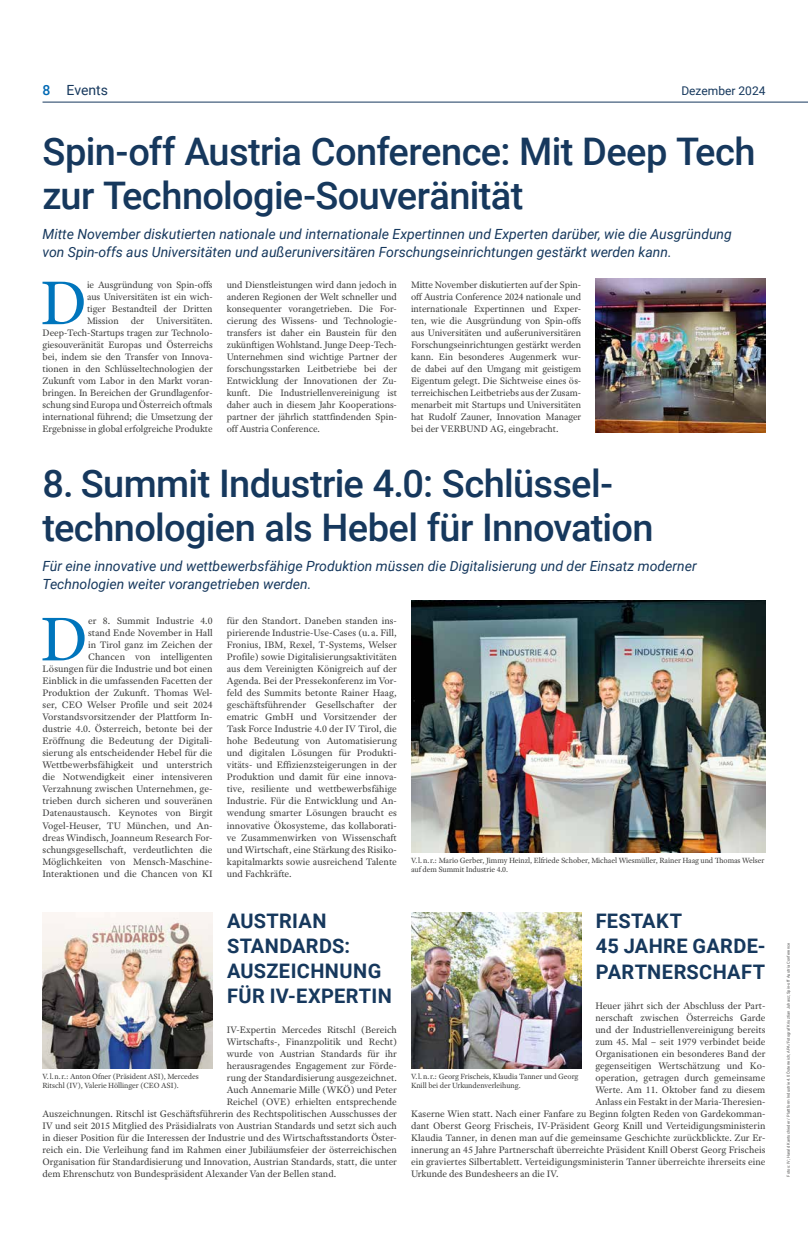
<style>
.page{position:relative;width:808px;height:1248px;background:#fff}
.page>*{position:absolute;margin:0;border:0;box-sizing:border-box;transform-origin:0 0}
.t1{font:65.8px "Adobe Text Pro";color:#0075bc}
.t2{font:500 38px/44px "Roboto";letter-spacing:-.015em;color:#16385d}
.t3{font:700 20px/25px "Roboto";letter-spacing:.02em;color:#16385d}
.t4{font:italic 14px/18px "Roboto";color:#16385d}
.t5{font:14px "Roboto";color:#16385d}
.t6{font:12px "Roboto";color:#16385d}
.t7{font:10px/12px "Adobe Text Pro";color:#3c3c3b;text-align:justify}
.t8{font:8px/9px "Adobe Text Pro";letter-spacing:-.01em;color:#3c3c3b}
.t9{font:4px "Roboto";letter-spacing:.02em;color:#575756}
.s1{font-weight:500;color:#0069b4}
</style>
<div class="page">
<img style="left:43px;top:912px;width:170px;height:156px">
<img style="left:411px;top:912px;width:170px;height:156px">
<img style="left:595px;top:279px;width:170px;height:153px">
<img style="left:411px;top:600px;width:354px;height:252px">
<hr style="left:43px;top:102px;width:765px;height:1px;background:#16385d">
<h3 class="t5" style="left:43px;top:81px;width:67px"><span class="s1">8</span> Events</h3>
<p class="t6" style="left:681px;top:83px;width:86px">Dezember 2024</p>
<h2 class="t2" style="left:43px;top:128px;width:715px">Spin-off Austria Conference: Mit Deep Tech zur Technologie-Souveränität</h2>
<h3 class="t4" style="left:43px;top:224px;width:691px">Mitte November diskutierten nationale und internationale Expertinnen und Experten darüber, wie die Ausgründung von Spin-offs aus Universitäten und außeruniversitären Forschungseinrichtungen gestärkt werden kann.</h3>
<p class="t7" style="left:43px;top:279px;width:172px;text-align:right">ie Ausgründung von Spin-offs<br>aus Universitäten ist ein wich-<br>tiger Bestandteil der Dritten<br>Mission der Universitäten.<br>Deep-Tech-Startups tragen zur Technolo&shy;giesouveränität Europas und Österreichs bei, indem sie den Transfer von Innova&shy;tionen in den Schlüsseltechnologien der Zukunft vom Labor in den Markt voran&shy;bringen. In Bereichen der Grundlagenfor&shy;schung sind Europa und Österreich oftmals international führend; die Umsetzung der Ergebnisse in global erfolgreiche Produkte</p>
<h1 class="t1" style="left:40px;top:261px;width:49px">D</h1>
<p class="t7" style="left:227px;top:279px;width:172px">und Dienstleistungen wird dann jedoch in anderen Regionen der Welt schneller und konsequenter vorangetrieben. Die For&shy;cierung des Wissens- und Technologie&shy;transfers ist daher ein Baustein für den zukünftigen Wohlstand. Junge Deep-Tech-Unternehmen sind wichtige Partner der forschungsstarken Leitbetriebe bei der Entwicklung der Innovationen der Zu&shy;kunft. Die Industriellenvereinigung ist daher auch in diesem Jahr Kooperations&shy;partner der jährlich stattfindenden Spin&shy;off Austria Conference.</p>
<p class="t7" style="left:411px;top:279px;width:172px">Mitte November diskutierten auf der Spin&shy;off Austria Conference 2024 nationale und internationale Expertinnen und Exper&shy;ten, wie die Ausgründung von Spin-offs aus Universitäten und außeruniversitären Forschungseinrichtungen gestärkt werden kann. Ein besonderes Augenmerk wur&shy;de dabei auf den Umgang mit geistigem Eigentum gelegt. Die Sichtweise eines ös&shy;terreichischen Leitbetriebs aus der Zusam&shy;menarbeit mit Startups und Universitäten hat Rudolf Zauner, Innovation Manager bei der VERBUND AG, eingebracht.</p>
<h2 class="t2" style="left:42px;top:460px;width:613px">8. Summit Industrie 4.0: Schlüssel&shy;technologien als Hebel für Innovation</h2>
<h3 class="t4" style="left:43px;top:556px;width:656px">Für eine innovative und wettbewerbsfähige Produktion müssen die Digitalisierung und der Einsatz moderner<br>Technologien weiter vorangetrieben werden.</h3>
<p class="t7" style="left:43px;top:615px;width:172px;text-align:right">er 8. Summit Industrie 4.0<br>stand Ende November in Hall<br>in Tirol ganz im Zeichen der<br>Chancen von intelligenten<br>Lösungen für die Industrie und bot einen Einblick in die umfassenden Facetten der Produktion der Zukunft. Thomas Wel&shy;ser, CEO Welser Profile und seit 2024<br>Vorstandsvorsitzender der Plattform In&shy;dustrie 4.0. Österreich, betonte bei der Eröffnung die Bedeutung der Digitali&shy;sierung als entscheidender Hebel für die Wettbewerbsfähigkeit und unterstrich die Notwendigkeit einer intensiveren Verzahnung zwischen Unternehmen, ge&shy;trieben durch sicheren und souveränen Datenaustausch. Keynotes von Birgit Vogel-Heuser, TU München, und An&shy;dreas Windisch, Joanneum Research For&shy;schungsgesellschaft, verdeutlichten die Möglichkeiten von Mensch-Maschine-Interaktionen und die Chancen von KI</p>
<p class="t7" style="left:227px;top:615px;width:172px">für den Standort. Daneben standen ins&shy;pirierende Industrie-Use-Cases (u. a. Fill, Fronius, IBM, Rexel, T-Systems, Welser Profile) sowie Digitalisierungsaktivitäten aus dem Vereinigten Königreich auf der Agenda. Bei der Pressekonferenz im Vor&shy;feld des Summits betonte Rainer Haag, geschäftsführender Gesellschafter der ematric GmbH und Vorsitzender der Task Force Industrie 4.0 der IV Tirol, die hohe Bedeutung von Automatisierung und digitalen Lösungen für Produkti&shy;vitäts- und Effizienzsteigerungen in der Produktion und damit für eine innova&shy;tive, resiliente und wettbewerbsfähige Industrie. Für die Entwicklung und An&shy;wendung smarter Lösungen braucht es innovative Ökosysteme, das kollaborati&shy;ve Zusammenwirken von Wissenschaft und Wirtschaft, eine Stärkung des Risiko&shy;kapitalmarkts sowie ausreichend Talente und Fachkräfte.</p>
<h1 class="t1" style="left:40px;top:597px;width:49px">D</h1>
<p class="t8" style="left:411px;top:855px;width:355px">V.l.n.r.: Mario Gerber, Jimmy Heinzl, Elfriede Schober, Michael Wiesmüller, Rainer Haag und Thomas Welser auf dem Summit Industrie 4.0.</p>
<h3 class="t3" style="left:596px;top:906px;width:171px;line-height:25.5px">FESTAKT<br>45 JAHRE GARDE-<br>PARTNERSCHAFT</h3>
<p class="t7" style="left:595px;top:999px;width:172px">Heuer jährt sich der Abschluss der Part-</p>
<p class="t7" style="left:595px;top:1011px;width:172px">nerschaft zwischen Österreichs Garde</p>
<p class="t7" style="left:595px;top:1023px;width:172px">und der Industriellenvereinigung bereits</p>
<p class="t7" style="left:595px;top:1035px;width:172px">zum 45. Mal – seit 1979 verbindet beide</p>
<p class="t7" style="left:595px;top:1047px;width:172px">Organisationen ein besonderes Band der</p>
<p class="t7" style="left:595px;top:1059px;width:172px">gegenseitigen Wertschätzung und Ko-</p>
<p class="t7" style="left:595px;top:1071px;width:172px">operation, getragen durch gemeinsame</p>
<p class="t7" style="left:595px;top:1083px;width:172px">Werte. Am 11. Oktober fand zu diesem</p>
<p class="t7" style="left:595px;top:1095px;width:172px">Anlass ein Festakt in der Maria-Theresien-</p>
<p class="t7" style="left:411px;top:1107px;width:356px">Kaserne Wien statt. Nach einer Fanfare zu Beginn folgten Reden von Gardekomman-</p>
<p class="t7" style="left:411px;top:1119px;width:356px">dant Oberst Georg Frischeis, IV-Präsident Georg Knill und Verteidigungsministerin</p>
<p class="t7" style="left:411px;top:1131px;width:356px">Klaudia Tanner, in denen man auf die gemeinsame Geschichte zurückblickte. Zur Er-</p>
<p class="t7" style="left:411px;top:1143px;width:356px">innerung an 45 Jahre Partnerschaft überreichte Präsident Knill Oberst Georg Frischeis</p>
<p class="t7" style="left:411px;top:1155px;width:356px">ein graviertes Silbertablett. Verteidigungsministerin Tanner überreichte ihrerseits eine</p>
<p class="t7" style="left:411px;top:1167px;width:149px">Urkunde des Bundesheers an die IV.</p>
<h3 class="t3" style="left:227px;top:907px;width:166px">AUSTRIAN<br>STANDARDS:<br>AUSZEICHNUNG<br>FÜR IV-EXPERTIN</h3>
<p class="t7" style="left:227px;top:1023px;width:172px">IV-Expertin Mercedes Ritschl (Bereich</p>
<p class="t7" style="left:227px;top:1035px;width:172px">Wirtschafts-, Finanzpolitik und Recht)</p>
<p class="t7" style="left:227px;top:1047px;width:172px">wurde von Austrian Standards für ihr</p>
<p class="t7" style="left:227px;top:1059px;width:172px">herausragendes Engagement zur Förde-</p>
<p class="t7" style="left:227px;top:1071px;width:172px">rung der Standardisierung ausgezeichnet.</p>
<p class="t7" style="left:227px;top:1083px;width:172px">Auch Annemarie Mille (WKÖ) und Peter</p>
<p class="t7" style="left:227px;top:1095px;width:172px">Reichel (OVE) erhielten entsprechende</p>
<p class="t7" style="left:43px;top:1107px;width:356px">Auszeichnungen. Ritschl ist Geschäftsführerin des Rechtspolitischen Ausschusses der</p>
<p class="t7" style="left:43px;top:1119px;width:356px">IV und seit 2015 Mitglied des Präsidialrats von Austrian Standards und setzt sich auch</p>
<p class="t7" style="left:43px;top:1131px;width:356px">in dieser Position für die Interessen der Industrie und des Wirtschaftsstandorts Öster-</p>
<p class="t7" style="left:43px;top:1143px;width:356px">reich ein. Die Verleihung fand im Rahmen einer Jubiläumsfeier der österreichischen</p>
<p class="t7" style="left:43px;top:1155px;width:356px">Organisation für Standardisierung und Innovation, Austrian Standards, statt, die unter</p>
<p class="t7" style="left:43px;top:1167px;width:295px">dem Ehrenschutz von Bundespräsident Alexander Van der Bellen stand.</p>
<p class="t8" style="left:43px;top:1071px;width:158px">V.l.n.r.: Anton Ofner (Präsident ASI), Mercedes<br>Ritschl (IV), Valerie Höllinger (CEO ASI).</p>
<p class="t8" style="left:411px;top:1071px;width:169px">V.l.n.r.: Georg Frischeis, Klaudia Tanner und Georg<br>Knill bei der Urkundenverleihung.</p>
<p class="t9" style="left:785px;top:1176px;width:235px;rotate:-90deg">Fotos: IV; Harald Kantschieder / Plattform Industrie 4.0 Österreich; APA/Fotograf Krisztian Juhasz; Spin-off Austria Conference</p>
</div>
